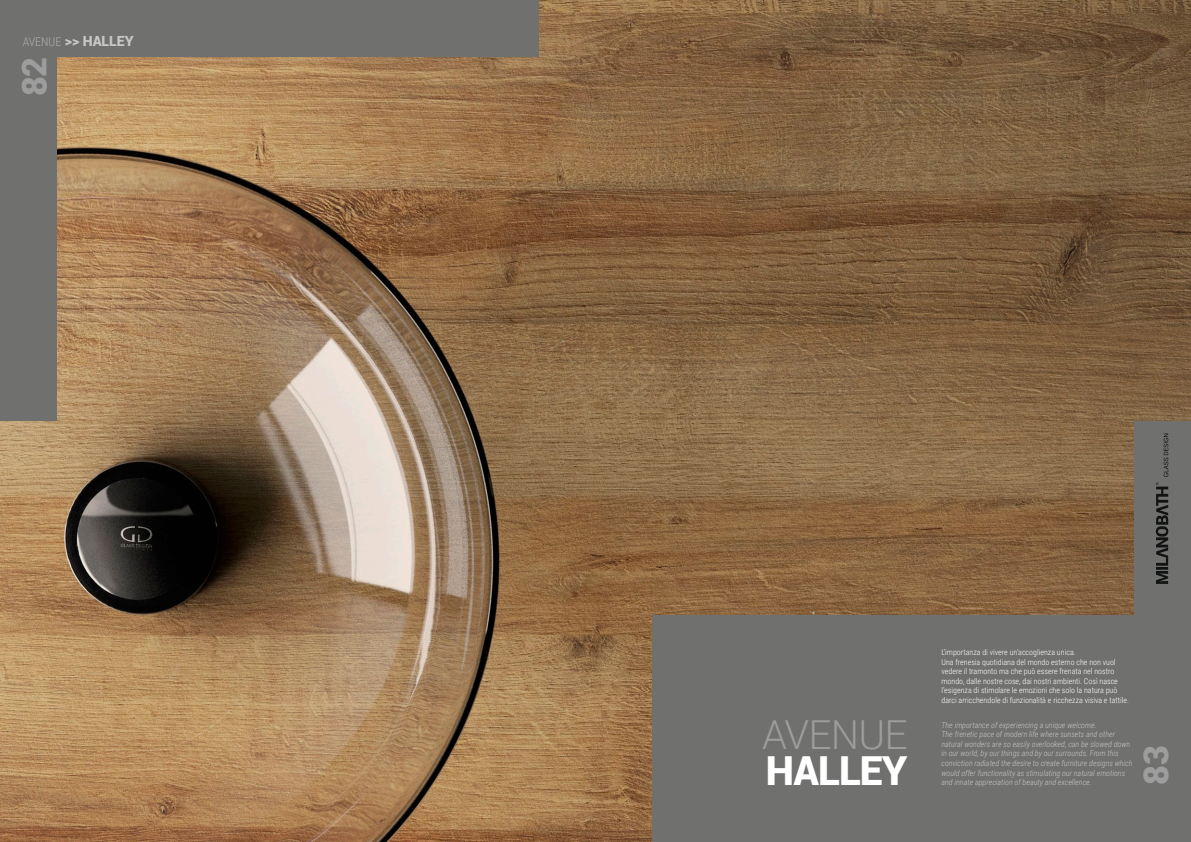
<style>
.page{position:relative;width:1191px;height:842px;background:#fff}
.page>*{position:absolute;margin:0;border:0;box-sizing:border-box;transform-origin:0 0}
.t1{font:300 40px "Roboto";letter-spacing:-.02em;color:#9d9d9d}
.t2{font:900 40px "Roboto";letter-spacing:-.02em;color:#fff}
.t3{font:900 34.4px "Roboto";color:#9d9d9d}
.t4{font:900 14px "Roboto";color:#c7c7c6}
.t5{font:italic 300 8px/9.6px "Roboto Condensed";color:#c7c7c6}
.t6{font:300 8px/9.6px "Roboto Condensed";color:#fff}
.s1{font-family:"Roboto Condensed";font-weight:300;font-size:12px;color:#aeaeae}
</style>
<div class="page">
<img style="left:0;top:0;width:1191px;height:842px">
<div style="left:0;top:0;width:539px;height:57px;background:#70706f"></div>
<div style="left:652px;top:785px;width:539px;height:57px;background:#70706f"></div>
<div style="left:0;top:0;width:57px;height:421px;background:#70706f"></div>
<div style="left:1134px;top:421px;width:57px;height:421px;background:#70706f"></div>
<svg style="left:1155px;top:434px;width:13px;height:150px"></svg>
<div style="left:652px;top:615px;width:482px;height:170px;background:#70706f"></div>
<h3 class="t4" style="left:23px;top:31px;width:112px"><span class="s1">AVENUE</span> &gt;&gt; HALLEY</h3>
<h2 class="t3" style="left:10px;top:96px;width:41px;rotate:-90deg">82</h2>
<h1 class="t1" style="left:762px;top:707px;width:147px">AVENUE</h1>
<h1 class="t2" style="left:765px;top:743px;width:143px">HALLEY</h1>
<p class="t6" style="left:941px;top:647px;width:189px">L’importanza di vivere un’accoglienza unica.<br>Una frenesia quotidiana del mondo esterno che non vuol vedere il tramonto ma che può essere frenata nel nostro mondo, dalle nostre cose, dai nostri ambienti. Così nasce l’esigenza di stimolare le emozioni che solo la natura può darci arricchendole di funzionalità e ricchezza visiva e tattile.</p>
<p class="t5" style="left:941px;top:720px;width:193px">The importance of experiencing a unique welcome.<br>The frenetic pace of modern life where sunsets and other natural wonders are so easily overlooked, can be slowed down in our world, by our things and by our surrounds. From this conviction radiated the desire to create furniture designs which would offer functionality as stimulating our natural emotions and innate appreciation of beauty and excellence.</p>
<h2 class="t3" style="left:1131px;top:785px;width:41px;rotate:-90deg">83</h2>
</div>
